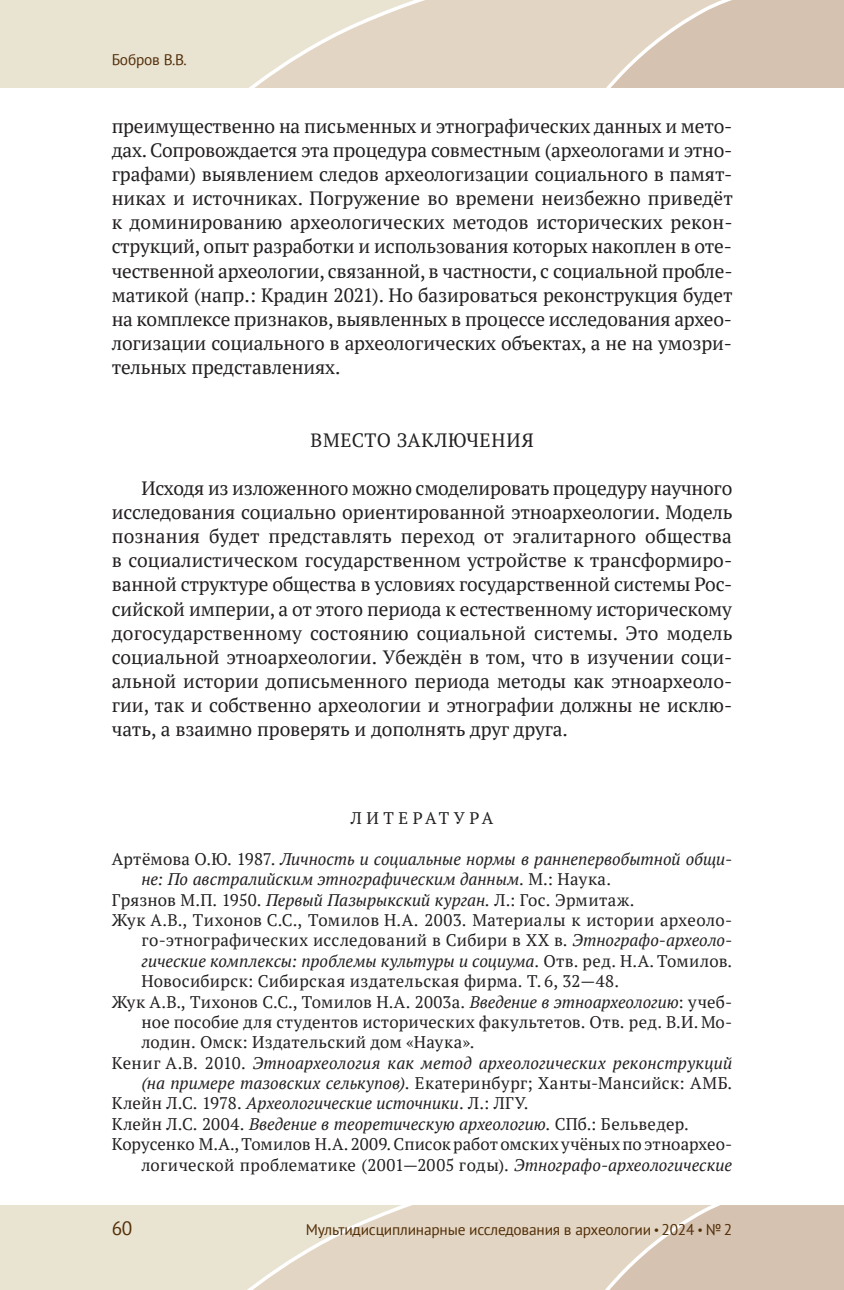
<style>
.page{position:relative;width:844px;height:1290px;background:#fff}
.page>*{position:absolute;margin:0;border:0;box-sizing:border-box;transform-origin:0 0}
.t1{font:19.25px/24.2px "PT Serif";letter-spacing:-.005em;color:#231f20;text-align:justify}
.t2{font:19.25px "PT Serif";letter-spacing:.04em;color:#231f20}
.t3{font:19.25px "PT Sans";color:#522e07}
.t4{font:16.8px "PT Serif";letter-spacing:.015em;color:#231f20}
.t5{font:italic 16.8px "PT Serif";color:#231f20}
.t6{font:16.8px "PT Serif";letter-spacing:.275em;color:#231f20}
.t7{font:15.4px "PT Sans";letter-spacing:-.015em;color:#522e07}
.s1{font-style:normal}
.s2{font-style:italic}
.s3{font-size:12.25px}
</style>
<div class="page">
<svg style="left:535px;top:0;width:308px;height:88px;background:#dacab9"></svg>
<svg style="left:0;top:0;width:535px;height:88px;background:#e6ddcc"></svg>
<svg style="left:535px;top:1205px;width:308px;height:85px;background:#dacab9"></svg>
<svg style="left:0;top:1205px;width:535px;height:85px;background:#e6ddcc"></svg>
<p class="t7" style="left:112px;top:50px;width:77px">Бобров В.В.</p>
<p class="t1" style="left:112px;top:114px;width:622px">преимущественно на письменных и этнографических данных и мето&shy;дах. Сопровождается эта процедура совместным (археологами и этно&shy;графами) выявлением следов археологизации социального в памят&shy;никах и источниках. Погружение во времени неизбежно приведёт к доминированию археологических методов исторических рекон&shy;струкций, опыт разработки и использования которых накоплен в оте&shy;чественной археологии, связанной, в частности, с социальной пробле&shy;матикой (напр.: Крадин 2021). Но базироваться реконструкция будет на комплексе признаков, выявленных в процессе исследования архео&shy;логизации социального в археологических объектах, а не на умозри&shy;тельных представлениях.</p>
<p class="t2" style="left:310px;top:427px;width:225px">ВМЕСТО ЗАКЛЮЧЕНИЯ</p>
<p class="t1" style="left:112px;top:476px;width:622px;text-indent:30px">Исходя из изложенного можно смоделировать процедуру научного исследования социально ориентированной этноархеологии. Модель познания будет представлять переход от эгалитарного общества в социалистическом государственном устройстве к трансформиро&shy;ванной структуре общества в условиях государственной системы Рос&shy;сийской империи, а от этого периода к естественному историческому догосударственному состоянию социальной системы. Это модель социальной этноархеологии. Убеждён в том, что в изучении соци&shy;альной истории дописьменного периода методы как этноархеоло&shy;гии, так и собственно археологии и этнографии должны не исклю&shy;чать, а взаимно проверять и дополнять друг друга.</p>
<p class="t6" style="left:351px;top:807px;width:144px">ЛИТЕРАТУРА</p>
<p class="t5" style="left:112px;top:848px;width:622px"><span class="s1">Артёмова О.Ю. 1987.</span> Личность и социальные нормы в раннепервобытной общи-</p>
<p class="t5" style="left:141px;top:868px;width:471px">не: По австралийским этнографическим данным<span class="s1">. М.: Наука.</span></p>
<p class="t4" style="left:112px;top:889px;width:524px">Грязнов М.П. 1950. <span class="s2">Первый Пазырыкский курган.</span> Л.: Гос. Эрмитаж.</p>
<p class="t4" style="left:112px;top:909px;width:622px">Жук А.В., Тихонов С.С., Томилов Н.А. 2003. Материалы к истории археоло-</p>
<p class="t4" style="left:141px;top:929px;width:592px">го-этнографических исследований в Сибири в XX в. <span class="s2">Этнографо-археоло-</span></p>
<p class="t5" style="left:141px;top:950px;width:592px">гические комплексы: проблемы культуры и социума<span class="s1">. Отв. ред. Н.А. Томилов.</span></p>
<p class="t4" style="left:141px;top:970px;width:479px">Новосибирск: Сибирская издательская фирма. Т. 6, 32—48.</p>
<p class="t4" style="left:112px;top:990px;width:622px">Жук А.В., Тихонов С.С., Томилов Н.А. 2003а. <span class="s2">Введение в этноархеологию</span>: учеб-</p>
<p class="t4" style="left:141px;top:1011px;width:592px">ное пособие для студентов исторических факультетов. Отв. ред. В.И. Мо-</p>
<p class="t4" style="left:141px;top:1031px;width:334px">лодин. Омск: Издательский дом «Наука».</p>
<p class="t5" style="left:112px;top:1052px;width:622px"><span class="s1">Кениг А.В. 2010.</span> Этноархеология как метод археологических реконструкций</p>
<p class="t4" style="left:141px;top:1072px;width:592px"><span class="s2">(на примере тазовских селькупов)</span>. Екатеринбург; Ханты-Мансийск: АМБ.</p>
<p class="t5" style="left:112px;top:1093px;width:418px"><span class="s1">Клейн Л.С. 1978.</span> Археологические источники<span class="s1">. Л.: ЛГУ.</span></p>
<p class="t5" style="left:112px;top:1113px;width:578px"><span class="s1">Клейн Л.С. 2004.</span> Введение в теоретическую археологию<span class="s1">. СПб.: Бельведер.</span></p>
<p class="t4" style="left:112px;top:1133px;width:622px">Корусенко М.А., Томилов Н.А. 2009. Список работ омских учёных по этноархео-</p>
<p class="t4" style="left:141px;top:1154px;width:592px">логической проблематике (2001—2005 годы). <span class="s2">Этнографо-археологические</span></p>
<p class="t3" style="left:112px;top:1216px;width:22px">60</p>
<p class="t7" style="left:305px;top:1220px;width:428px">Мультидисциплинарные исследования в археологии <span class="s3">•</span> 2024 <span class="s3">•</span> №2</p>
</div>
